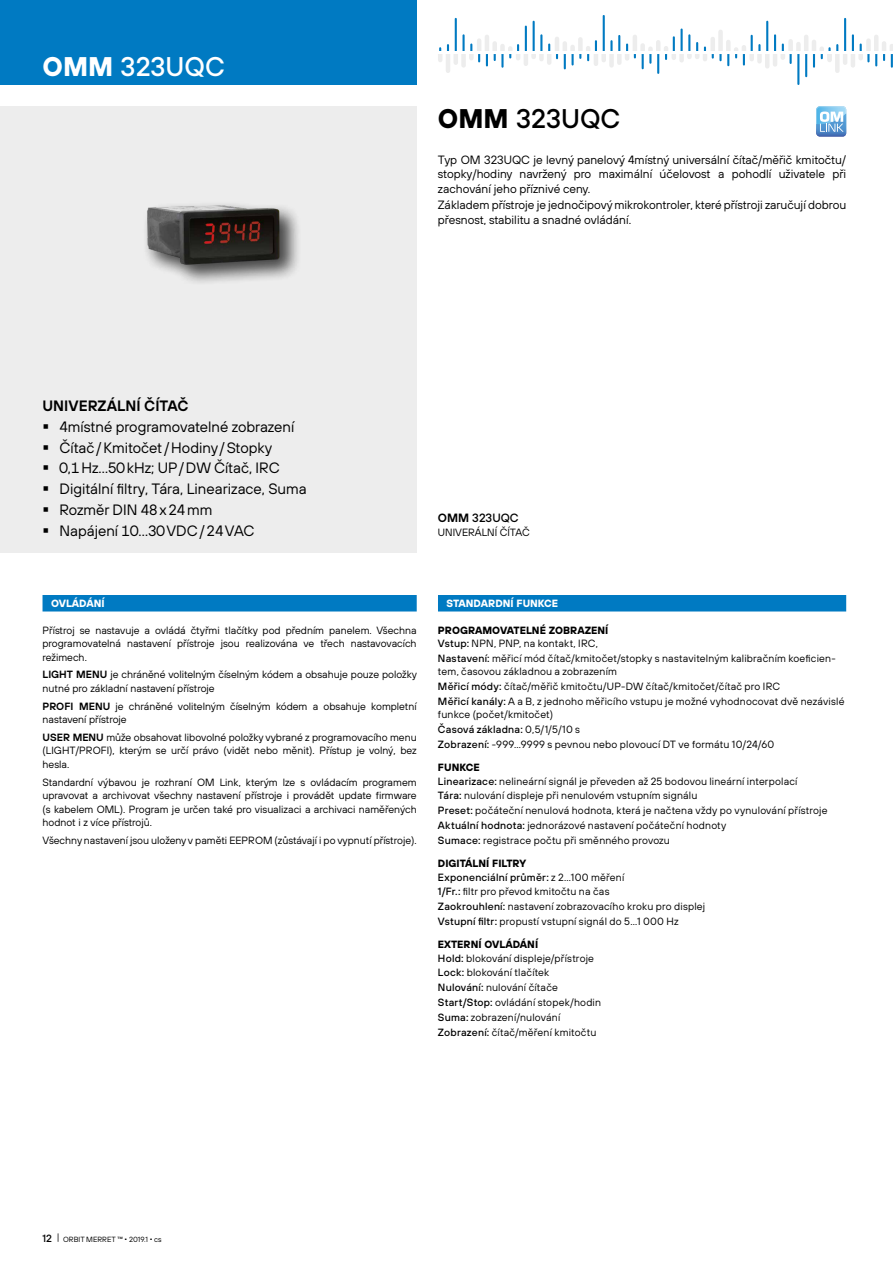
<style>
.page{position:relative;width:893px;height:1263px;background:#fff}
.page>*{position:absolute;margin:0;border:0;box-sizing:border-box;transform-origin:0 0}
.t1{font:500 27px "TT Hoves";color:#fff}
.t2{font:500 27px "TT Hoves";color:#000}
.t3{font:15px/20.9px "TT Hoves";color:#000}
.t4{font:600 15px "TT Hoves";color:#000}
.t5{font:12px/14.4px "TT Hoves";color:#000}
.t6{font:500 12px "TT Hoves";color:#000}
.t7{font:10.5px/13.5px "TT Hoves";letter-spacing:.01em;color:#000}
.t8{font:700 10.5px/13.5px "TT Hoves";color:#000}
.t9{font:500 10.5px/13.5px "TT Hoves";letter-spacing:.025em;color:#000}
.t10{font:700 10.5px "TT Hoves";color:#fff}
.t11{font:7.5px "TT Hoves";color:#000}
.s1{font-weight:700}
.s2{font-weight:600}
.s3{font-weight:500}
.s4{font-weight:400}
.s5{font-weight:500;font-size:10.5px}
</style>
<div class="page">
<hr style="left:462px;top:35px;width:3px;height:18px;background:#007ac2">
<hr style="left:455px;top:19px;width:2px;height:34px;background:#007ac2">
<hr style="left:533px;top:22px;width:2px;height:31px;background:#007ac2">
<hr style="left:525px;top:27px;width:2px;height:26px;background:#007ac2">
<hr style="left:603px;top:16px;width:2px;height:37px;background:#007ac2">
<hr style="left:681px;top:30px;width:2px;height:23px;background:#007ac2">
<hr style="left:766px;top:22px;width:2px;height:31px;background:#007ac2">
<hr style="left:501px;top:53px;width:3px;height:14px;background:#007ac2">
<svg style="left:486px;top:54px;width:2px;height:11px"></svg>
<hr style="left:657px;top:53px;width:2px;height:20px;background:#007ac2">
<hr style="left:805px;top:53px;width:2px;height:23px;background:#007ac2">
<hr style="left:797px;top:53px;width:2px;height:31px;background:#007ac2">
<svg style="left:774px;top:35px;width:18px;height:28px"></svg>
<hr style="left:524px;top:54px;width:4px;height:10px;background:#ededed">
<div style="left:461px;top:54px;width:5px;height:11px;background:#ededed"></div>
<svg style="left:469px;top:45px;width:11px;height:16px"></svg>
<svg style="left:438px;top:45px;width:11px;height:15px"></svg>
<hr style="left:446px;top:54px;width:4px;height:17px;background:#ededed">
<div style="left:453px;top:54px;width:5px;height:9px;background:#ededed"></div>
<hr style="left:765px;top:54px;width:4px;height:12px;background:#ededed">
<hr style="left:773px;top:54px;width:4px;height:10px;background:#ededed">
<hr style="left:656px;top:42px;width:4px;height:10px;background:#ededed">
<svg style="left:531px;top:35px;width:122px;height:33px"></svg>
<hr style="left:477px;top:41px;width:4px;height:11px;background:#ededed">
<hr style="left:485px;top:37px;width:4px;height:15px;background:#ededed">
<div style="left:492px;top:43px;width:5px;height:9px;background:#ededed"></div>
<div style="left:788px;top:41px;width:5px;height:11px;background:#ededed"></div>
<div style="left:796px;top:44px;width:5px;height:8px;background:#ededed"></div>
<hr style="left:804px;top:37px;width:4px;height:15px;background:#ededed">
<hr style="left:812px;top:42px;width:4px;height:10px;background:#ededed">
<div style="left:718px;top:32px;width:5px;height:20px;background:#ededed"></div>
<svg style="left:664px;top:35px;width:98px;height:30px"></svg>
<svg style="left:494px;top:45px;width:26px;height:15px"></svg>
<hr style="left:433px;top:52px;width:399px;height:2px;background:#fff">
<hr style="left:844px;top:19px;width:2px;height:34px;background:#007ac2">
<hr style="left:892px;top:16px;width:1px;height:37px;background:#007ac2">
<hr style="left:892px;top:53px;width:1px;height:31px;background:#007ac2">
<div style="left:835px;top:54px;width:5px;height:17px;background:#ededed"></div>
<svg style="left:813px;top:35px;width:56px;height:32px"></svg>
<div style="left:866px;top:41px;width:5px;height:11px;background:#ededed"></div>
<hr style="left:874px;top:37px;width:4px;height:15px;background:#ededed">
<svg style="left:875px;top:27px;width:18px;height:49px"></svg>
<hr style="left:823px;top:52px;width:70px;height:2px;background:#fff">
<div style="left:0;top:0;width:417px;height:85px;background:#007ac2"></div>
<div style="left:0;top:106px;width:417px;height:447px;background:#ededed"></div>
<div style="left:438px;top:595px;width:408px;height:16px;background:#007ac2"></div>
<div style="left:43px;top:595px;width:374px;height:16px;background:#007ac2"></div>
<img style="left:146px;top:204px;width:152px;height:79px">
<svg style="left:816px;top:106px;width:30px;height:31px"></svg>
<h1 class="t1" style="left:43px;top:49px;width:184px"><span class="s1">OMM</span> 323UQC</h1>
<h1 class="t2" style="left:438px;top:102px;width:184px"><span class="s1">OMM</span> 323UQC</h1>
<p class="t5" style="left:438px;top:152px;width:410px">Typ OM 323UQC je levný panelový 4místný universální čítač/měřič kmitočtu/ stopky/hodiny navržený pro maximální účelovost a pohodlí uživatele při zachování jeho příznivé ceny.</p>
<p class="t5" style="left:438px;top:198px;width:410px">Základem přístroje je jednočipový mikrokontroler, které přístroji zaručují dobrou přesnost, stabilitu a snadné ovládání.</p>
<h2 class="t4" style="left:43px;top:396px;width:148px">UNIVERZÁLNÍ ČÍTAČ</h2>
<h2 class="t3" style="left:60px;top:416px;width:249px">4místné programovatelné zobrazení<br>Čítač/ Kmitočet/ Hodiny/ Stopky<br>0,1Hz…50kHz; UP/ DW Čítač, IRC<br>Digitální filtry, Tára, Linearizace, Suma<br>Rozměr DIN 48x24mm<br>Napájení 10…30VDC/ 24VAC</h2>
<p class="t6" style="left:438px;top:510px;width:82px"><span class="s2">OMM</span> 323UQC</p>
<p class="t7" style="left:438px;top:525px;width:93px">UNIVERÁLNÍ ČÍTAČ</p>
<p class="t10" style="left:51px;top:596px;width:55px">OVLÁDÁNÍ</p>
<p class="t7" style="left:43px;top:623px;width:376px;text-align:justify">Přístroj se nastavuje a ovládá čtyřmi tlačítky pod předním panelem. Všechna programovatelná nastavení přístroje jsou realizována ve třech nastavovacích režimech.</p>
<p class="t7" style="left:43px;top:668px;width:376px"><span class="s2">LIGHT MENU</span> je chráněné volitelným číselným kódem a obsahuje pouze položky nutné pro základní nastavení přístroje</p>
<p class="t7" style="left:43px;top:699px;width:376px"><span class="s2">PROFI MENU</span> je chráněné volitelným číselným kódem a obsahuje kompletní nastavení přístroje</p>
<p class="t7" style="left:43px;top:730px;width:376px;text-align:justify"><span class="s2">USER MENU</span> může obsahovat libovolné položky vybrané z programovacího menu (LIGHT/PROFI), kterým se určí právo (vidět nebo měnit). Přístup je volný, bez hesla.</p>
<p class="t7" style="left:43px;top:775px;width:376px;text-align:justify">Standardní výbavou je rozhraní OM Link, kterým lze s ovládacím programem upravovat a archivovat všechny nastavení přístroje i provádět update firmware (s kabelem OML). Program je určen také pro visualizaci a archivaci naměřených hodnot i z více přístrojů.</p>
<p class="t7" style="left:43px;top:833px;width:376px">Všechny nastavení jsou uloženy v paměti EEPROM (zůstávají i po vypnutí přístroje).</p>
<p class="t10" style="left:446px;top:596px;width:113px">STANDARDNÍ FUNKCE</p>
<p class="t8" style="left:438px;top:623px;width:172px">PROGRAMOVATELNÉ ZOBRAZENÍ<br><span class="s3">Vstup:</span> <span class="s4">NPN, PNP, na kontakt, IRC,</span></p>
<p class="t7" style="left:438px;top:651px;width:399px"><span class="s3">Nastavení:</span> měřicí mód čítač/kmitočet/stopky s nastavitelným kalibračním koeficien&shy;tem, časovou základnou a zobrazením</p>
<p class="t7" style="left:438px;top:679px;width:408px;line-height:14.7px"><span class="s3">Měřicí módy:</span> čítač/měřič kmitočtu/UP-DW čítač/kmitočet/čítač pro IRC<br><span class="s3">Měřicí kanály:</span> A a B, z jednoho měřicího vstupu je možné vyhodnocovat dvě nezávislé</p>
<p class="t7" style="left:438px;top:707px;width:338px;line-height:14.7px">funkce (počet/kmitočet)<br><span class="s3">Časová základna:</span> 0,5/1/5/10 s<br><span class="s3">Zobrazení:</span> -999…9999 s pevnou nebo plovoucí DT ve formátu 10/24/60</p>
<p class="t7" style="left:438px;top:761px;width:361px"><span class="s1">FUNKCE<br></span><span class="s3">Linearizace:</span> nelineární signál je převeden až 25 bodovou lineární interpolací</p>
<p class="t7" style="left:438px;top:788px;width:391px;line-height:14.7px"><span class="s3">Tára:</span> nulování displeje při nenulovém vstupním signálu<br><span class="s3">Preset:</span> počáteční nenulová hodnota, která je načtena vždy po vynulování přístroje <span class="s3">Aktuální hodnota:</span> jednorázové nastavení počáteční hodnoty<br><span class="s3">Sumace:</span> registrace počtu při směnného provozu</p>
<p class="t9" style="left:438px;top:856px;width:188px"><span class="s1">DIGITÁLNÍ FILTRY<br></span>Exponenciální průměr: <span class="s4">z 2…100 měření</span></p>
<p class="t7" style="left:438px;top:884px;width:269px;line-height:14.7px"><span class="s3">1/Fr.:</span> filtr pro převod kmitočtu na čas<br><span class="s3">Zaokrouhlení:</span> nastavení zobrazovacího kroku pro displej<br><span class="s3">Vstupní filtr:</span> propustí vstupní signál do 5…1 000 Hz</p>
<p class="t7" style="left:438px;top:938px;width:158px"><span class="s1">EXTERNÍ OVLÁDÁNÍ<br></span><span class="s3">Hold:</span> blokování displeje/přístroje</p>
<p class="t7" style="left:438px;top:965px;width:165px;line-height:14.7px"><span class="s3">Lock:</span> blokování tlačítek<br><span class="s3">Nulování:</span> nulování čítače<br><span class="s3">Start/Stop:</span> ovládání stopek/hodin<br><span class="s3">Suma:</span> zobrazení/nulování<br><span class="s3">Zobrazení:</span> čítač/měření kmitočtu</p>
<p class="t11" style="left:43px;top:1234px;width:121px"><span class="s5">12</span> <sup>|</sup> ORBIT MERRET ™ 2019.1 cs</p>
</div>
